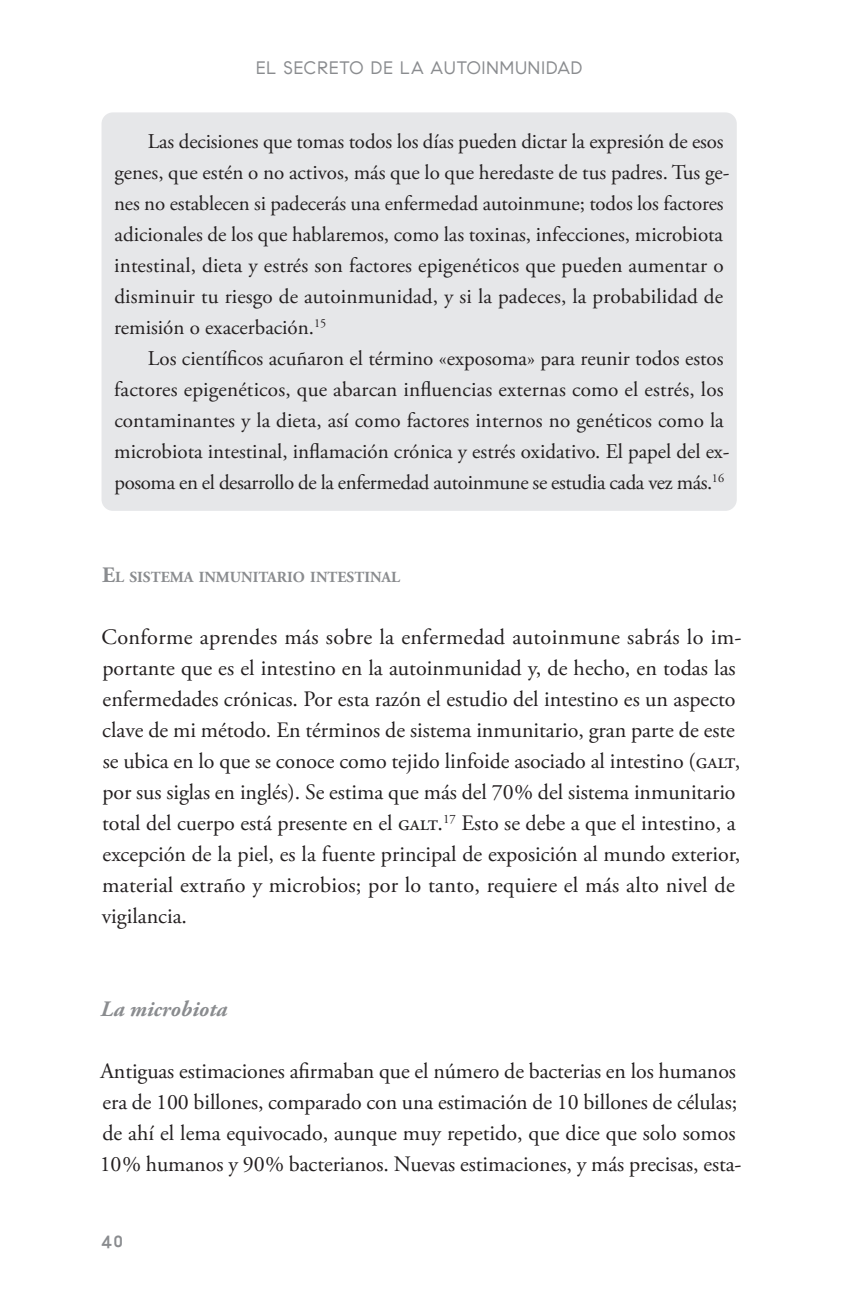
<style>
.page{position:relative;width:850px;height:1304px;background:#fff}
.page>*{position:absolute;margin:0;border:0;box-sizing:border-box;transform-origin:0 0}
._01_Texto-primer_párrafo{font:22px/31px "Adobe Garamond Pro";color:#231f20}
.S2{font:italic 700 22px "Adobe Garamond Pro";color:#8a8c8f}
.RECUADRO_TEXTO02{font:21px/31px "Adobe Garamond Pro";color:#231f20}
.t1{font:18px "Compass Sans";letter-spacing:.03em;color:#8a8c8f}
.t2{font:500 18px "Compass Sans";color:#8a8c8f}
.S1{font:700 15.4px "Adobe Garamond Pro";color:#8a8c8f}
.s1{font-size:22px}
</style>
<div class="page">
<div style="left:101px;top:112px;width:635px;height:399px;background:#e6e7e9;border-radius:11px"></div>
<p class="t1" style="left:256px;top:57px;width:328px">EL SECRETO DE LA AUTOINMUNIDAD</p>
<p class="RECUADRO_TEXTO02" style="left:114px;top:127px;width:617px;text-indent:34px">Las decisiones que tomas todos los días pueden dictar la expresión de esos genes, que estén o no activos, más que lo que heredaste de tus padres. Tus ge&shy;nes no establecen si padecerás una enfermedad autoinmune; todos los factores adicionales de los que hablaremos, como las toxinas, infecciones, microbiota intestinal, dieta y estrés son factores epigenéticos que pueden aumentar o disminuir tu riesgo de autoinmunidad, y si la padeces, la probabilidad de remisión o exacerbación. <sup>15</sup></p>
<p class="RECUADRO_TEXTO02" style="left:114px;top:344px;width:616px;text-indent:34px">Los científicos acuñaron el término «exposoma» para reunir todos estos factores epigenéticos, que abarcan influencias externas como el estrés, los contaminantes y la dieta, así como factores internos no genéticos como la microbiota intestinal, inflamación crónica y estrés oxidativo. El papel del ex&shy;posoma en el desarrollo de la enfermedad autoinmune se estudia cada vez más. <sup>16</sup></p>
<p class="S1" style="left:102px;top:568px;width:299px"><span class="s1">E</span>L SISTEMA INMUNITARIO INTESTINAL</p>
<p class="_01_Texto-primer_párrafo" style="left:102px;top:622px;width:640px">Conforme aprendes más sobre la enfermedad autoinmune sabrás lo im&shy;portante que es el intestino en la autoinmunidad y, de hecho, en todas las enfermedades crónicas. Por esta razón el estudio del intestino es un aspecto clave de mi método. En términos de sistema inmunitario, gran parte de este se ubica en lo que se conoce como tejido linfoide asociado al intestino (galt, por sus siglas en inglés). Se estima que más del 70% del sistema inmunitario total del cuerpo está presente en el galt. <sup>17</sup> Esto se debe a que el intestino, a excepción de la piel, es la fuente principal de exposición al mundo exterior, material extraño y microbios; por lo tanto, requiere el más alto nivel de vigilancia.</p>
<p class="S2" style="left:101px;top:996px;width:128px">La microbiota</p>
<p class="_01_Texto-primer_párrafo" style="left:100px;top:1056px;width:643px">Antiguas estimaciones afirmaban que el número de bacterias en los humanos era de 100 billones, comparado con una estimación de 10 billones de células; de ahí el lema equivocado, aunque muy repetido, que dice que solo somos 10% humanos y 90% bacterianos. Nuevas estimaciones, y más precisas, esta-</p>
<p class="t2" style="left:101px;top:1230px;width:24px">40</p>
</div>
